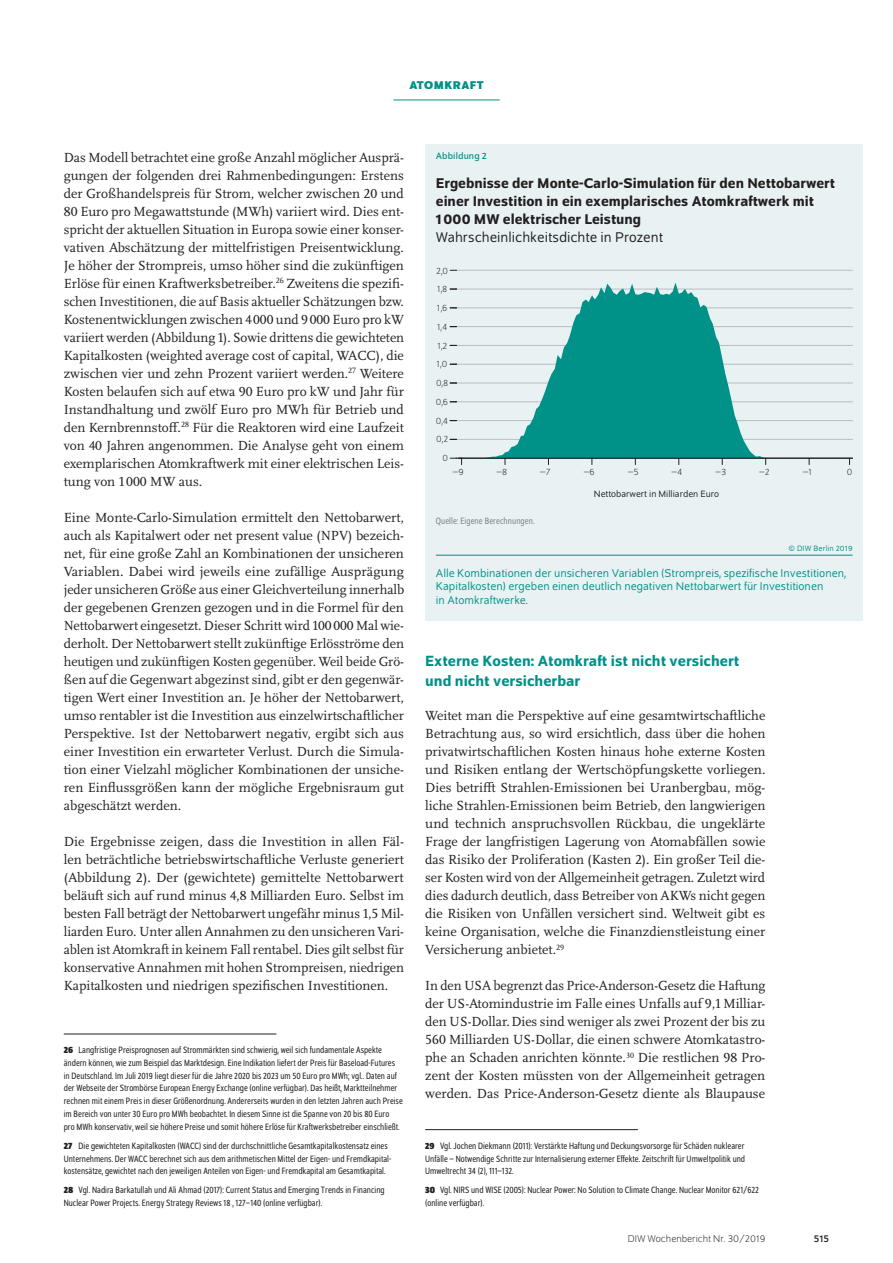
<style>
.page{position:relative;width:893px;height:1263px;background:#fff}
.page>*{position:absolute;margin:0;border:0;box-sizing:border-box;transform-origin:0 0}
.t1{font:500 15.75px/19.5px "Schumpeter";color:#009188}
.t2{font:500 15px/18px "Schumpeter";color:#231f20}
.t3{font:15px "Schumpeter Blond";color:#231f20}
.t4{font:13.8px/18px "Scala Pro";color:#231f20;text-align:justify}
.t5{font:12px/13.5px "Schumpeter Blond";color:#009188}
.t6{font:700 12px "Schumpeter";color:#009188}
.t7{font:300 10.5px "Schumpeter";color:#231f20}
.t8{font:10.5px "Schumpeter";color:#231f20}
.t9{font:semi-condensed 9.75px/12.8px "Schumpeter Blond";color:#231f20}
.t10{font:300 9.75px "Schumpeter";color:#231f20}
.t11{font:9.75px "Schumpeter Blond";color:#231f20}
.t12{font:semi-condensed 9.75px "Schumpeter Blond";letter-spacing:.01em;color:#808285}
.t13{font:9.75px "Schumpeter";letter-spacing:.01em;color:#009188}
.t14{font:8.25px "Schumpeter Blond";letter-spacing:.01em;color:#009188}
.s1{font-family:"Schumpeter";font-weight:700}
</style>
<div class="page">
<hr style="left:393px;top:100px;width:107px;height:1px;background:#009188">
<hr style="left:64px;top:1033px;width:212px;height:1px;background:#231f20">
<hr style="left:425px;top:1129px;width:213px;height:1px;background:#231f20">
<div style="left:425px;top:144px;width:438px;height:477px;background:#e9f2f2"></div>
<hr style="left:461px;top:458px;width:392px;height:1px;background:#231f20">
<hr style="left:456px;top:345px;width:397px;height:1px;background:#bcbdc0">
<hr style="left:456px;top:383px;width:397px;height:1px;background:#bcbdc0">
<hr style="left:456px;top:420px;width:397px;height:1px;background:#bcbdc0">
<hr style="left:456px;top:270px;width:397px;height:1px;background:#bcbdc0">
<hr style="left:456px;top:308px;width:397px;height:1px;background:#bcbdc0">
<hr style="left:456px;top:364px;width:397px;height:1px;background:#bcbdc0">
<hr style="left:456px;top:402px;width:397px;height:1px;background:#bcbdc0">
<hr style="left:456px;top:439px;width:397px;height:1px;background:#bcbdc0">
<hr style="left:456px;top:289px;width:397px;height:1px;background:#bcbdc0">
<hr style="left:456px;top:326px;width:397px;height:1px;background:#bcbdc0">
<svg style="left:462px;top:283px;width:372px;height:175px"></svg>
<svg style="left:450px;top:401px;width:7px;height:2px"></svg>
<svg style="left:450px;top:458px;width:12px;height:7px"></svg>
<hr style="left:436px;top:555px;width:417px;height:1px;background:#009188">
<p class="t6" style="left:409px;top:79px;width:17px">ATOMKRAFT</p>
<p class="t4" style="left:64px;top:148px;width:342px">Das Modell betrachtet eine große Anzahl möglicher Ausprä&shy;gungen der folgenden drei Rahmenbedingungen: Erstens der Großhandelspreis für Strom, welcher zwischen 20 und 80 Euro pro Megawattstunde (MWh) variiert wird. Dies ent&shy;spricht der aktuellen Situation in Europa sowie einer konser&shy;vativen Abschätzung der mittelfristigen Preisentwicklung.<br>Je höher der Strompreis, umso höher sind die zukünftigen Erlöse für einen Kraftwerksbetreiber.<sup>26</sup> Zweitens die spezifi&shy;schen Investitionen, die auf Basis aktueller Schätzungen bzw.<br>Kostenentwicklungen zwischen 4000 und 9000 Euro pro kW variiert werden (Abbildung 1). Sowie drittens die gewichteten Kapitalkosten (weighted average cost of capital, WACC), die zwischen vier und zehn Prozent variiert werden.<sup>27</sup> Weitere Kosten belaufen sich auf etwa 90 Euro pro kW und Jahr für Instandhaltung und zwölf Euro pro MWh für Betrieb und den Kernbrennstoff.<sup>28</sup> Für die Reaktoren wird eine Laufzeit von 40 Jahren angenommen. Die Analyse geht von einem exemplarischen Atomkraftwerk mit einer elektrischen Leis&shy;tung von 1 000 MW aus.</p>
<p class="t4" style="left:64px;top:508px;width:342px">Eine Monte-Carlo-Simulation ermittelt den Nettobarwert, auch als Kapitalwert oder net present value (NPV) bezeich&shy;net, für eine große Zahl an Kombinationen der unsicheren Variablen. Dabei wird jeweils eine zufällige Ausprägung jeder unsicheren Größe aus einer Gleichverteilung innerhalb der gegebenen Grenzen gezogen und in die Formel für den Nettobarwert eingesetzt. Dieser Schritt wird 100 000 Mal wie&shy;derholt. Der Nettobarwert stellt zukünftige Erlösströme den heutigen und zukünftigen Kosten gegenüber. Weil beide Grö&shy;ßen auf die Gegenwart abgezinst sind, gibt er den gegenwär&shy;tigen Wert einer Investition an. Je höher der Nettobarwert, umso rentabler ist die Investition aus einzelwirtschaftlicher Perspektive. Ist der Nettobarwert negativ, ergibt sich aus einer Investition ein erwarteter Verlust. Durch die Simula&shy;tion einer Vielzahl möglicher Kombinationen der unsiche&shy;ren Einflussgrößen kann der mögliche Ergebnisraum gut abgeschätzt werden.</p>
<p class="t4" style="left:64px;top:832px;width:342px">Die Ergebnisse zeigen, dass die Investition in allen Fäl&shy;len beträchtliche betriebswirtschaftliche Verluste generiert (Abbildung 2). Der (gewichtete) gemittelte Nettobarwert beläuft sich auf rund minus 4,8 Milliarden Euro. Selbst im besten Fall beträgt der Nettobarwert ungefähr minus 1,5 Mil&shy;liarden Euro. Unter allen Annahmen zu den unsicheren Vari&shy;ablen ist Atomkraft in keinem Fall rentabel. Dies gilt selbst für konservative Annahmen mit hohen Strompreisen, niedrigen Kapitalkosten und niedrigen spezifischen Investitionen.</p>
<p class="t9" style="left:64px;top:1044px;width:341px"><span class="s1">26</span> Langfristige Preisprognosen auf Strommärkten sind schwierig, weil sich fundamentale Aspekte ändern können, wie zum Beispiel das Marktdesign. Eine Indikation liefert der Preis für Baseload-Futures in Deutschland. Im Juli 2019 liegt dieser für die Jahre 2020 bis 2023 um 50 Euro pro MWh; vgl.. Daten auf der Webseite der Strombörse European Energy Exchange (online verfügbar). Das heißt, Marktteilnehmer rechnen mit einem Preis in dieser Größenordnung. Andererseits wurden in den letzten Jahren auch Preise im Bereich von unter 30 Euro pro MWh beobachtet. In diesem Sinne ist die Spanne von 20 bis 80 Euro<br>pro MWh konservativ, weil sie höhere Preise und somit höhere Erlöse für Kraftwerksbetreiber einschließt.</p>
<p class="t9" style="left:64px;top:1139px;width:328px"><span class="s1">27</span> Die gewichteten Kapitalkosten (WACC) sind der durchschnittliche Gesamtkapitalkostensatz eines<br>Unternehmens. Der WACC berechnet sich aus dem arithmetischen Mittel der Eigen- und Fremdkapital&shy;kostensätze, gewichtet nach den jeweiligen Anteilen von Eigen- und Fremdkapital am Gesamtkapital.</p>
<p class="t9" style="left:64px;top:1184px;width:322px"><span class="s1">28</span> Vgl. Nadira Barkatullah und Ali Ahmad (2017): Current Status and Emerging Trends in Financing<br>Nuclear Power Projects. Energy Strategy Reviews 18 , 127–140 (online verfügbar).</p>
<p class="t13" style="left:436px;top:151px;width:53px">Abbildung 2</p>
<p class="t2" style="left:436px;top:174px;width:401px">Ergebnisse der Monte-Carlo-Simulation für den Nettobarwert einer Investition in ein exemplarisches Atomkraftwerk mit<br>1000 MW elektrischer Leistung</p>
<p class="t3" style="left:436px;top:230px;width:229px">Wahrscheinlichkeitsdichte in Prozent</p>
<p class="t10" style="left:436px;top:266px;width:13px">2,0</p>
<p class="t10" style="left:437px;top:285px;width:12px">1,8</p>
<p class="t10" style="left:437px;top:303px;width:12px">1,6</p>
<p class="t10" style="left:437px;top:322px;width:12px">1,4</p>
<p class="t10" style="left:437px;top:341px;width:12px">1,2</p>
<p class="t10" style="left:437px;top:360px;width:12px">1,0</p>
<p class="t10" style="left:436px;top:378px;width:14px">0,8</p>
<p class="t10" style="left:436px;top:397px;width:14px">0,6</p>
<p class="t10" style="left:436px;top:416px;width:14px">0,4</p>
<p class="t10" style="left:436px;top:434px;width:13px">0,2</p>
<p class="t10" style="left:443px;top:453px;width:7px">0</p>
<p class="t10" style="left:453px;top:467px;width:12px">–9</p>
<p class="t10" style="left:496px;top:467px;width:12px">–8</p>
<p class="t10" style="left:540px;top:467px;width:12px">–7</p>
<p class="t10" style="left:584px;top:467px;width:12px">–6</p>
<p class="t10" style="left:628px;top:467px;width:12px">–5</p>
<p class="t10" style="left:672px;top:467px;width:12px">–4</p>
<p class="t10" style="left:715px;top:467px;width:12px">–3</p>
<p class="t10" style="left:759px;top:467px;width:12px">–2</p>
<p class="t10" style="left:803px;top:467px;width:10px">–1</p>
<p class="t10" style="left:847px;top:467px;width:7px">0</p>
<p class="t12" style="left:436px;top:516px;width:100px">Quelle: Eigene Berechnungen.</p>
<p class="t11" style="left:594px;top:489px;width:127px">Nettobarwert in Milliarden Euro</p>
<p class="t14" style="left:788px;top:544px;width:66px">© DIW Berlin 2019</p>
<p class="t5" style="left:436px;top:566px;width:412px">Alle Kombinationen der unsicheren Variablen (Strompreis, spezifische Investitionen,<br>Kapitalkosten) ergeben einen deutlich negativen Nettobarwert für Investitionen<br>in Atomkraftwerke.</p>
<p class="t1" style="left:425px;top:651px;width:316px">Externe Kosten: Atomkraft ist nicht versichert und nicht versicherbar</p>
<p class="t4" style="left:425px;top:706px;width:342px">Weitet man die Perspektive auf eine gesamtwirtschaftliche Betrachtung aus, so wird ersichtlich, dass über die hohen privatwirtschaftlichen Kosten hinaus hohe externe Kosten und Risiken entlang der Wertschöpfungskette vorliegen.<br>Dies betrifft Strahlen-Emissionen bei Uranbergbau, mög&shy;liche Strahlen-Emissionen beim Betrieb, den langwierigen und technich anspruchsvollen Rückbau, die ungeklärte Frage der langfristigen Lagerung von Atomabfällen sowie das Risiko der Proliferation (Kasten 2). Ein großer Teil die&shy;ser Kosten wird von der Allgemeinheit getragen. Zuletzt wird dies dadurch deutlich, dass Betreiber von AKWs nicht gegen die Risiken von Unfällen versichert sind. Weltweit gibt es keine Organisation, welche die Finanzdienstleistung einer Versicherung anbietet.<sup>29</sup></p>
<p class="t4" style="left:425px;top:976px;width:342px">In den USA begrenzt das Price-Anderson-Gesetz die Haftung der US-Atomindustrie im Falle eines Unfalls auf 9,1 Milliar&shy;den US-Dollar.Dies sind weniger als zwei Prozent der bis zu 560 Milliarden US-Dollar, die einen schwere Atomkatastro&shy;phe an Schaden anrichten könnte.<sup>30</sup> Die restlichen 98 Pro&shy;zent der Kosten müssten von der Allgemeinheit getragen werden. Das Price-Anderson-Gesetz diente als Blaupause</p>
<p class="t9" style="left:425px;top:1139px;width:321px;text-align:justify"><span class="s1">29</span> Vgl. Jochen Diekmann (2011): Verstärkte Haftung und Deckungsvorsorge für Schäden nuklearer Unfälle – Notwendige Schritte zur Internalisierung externer Effekte. Zeitschrift für Umweltpolitik und Umweltrecht 34 (2), 111–132.</p>
<p class="t9" style="left:425px;top:1184px;width:335px"><span class="s1">30</span> Vgl. NIRS und WISE (2005): Nuclear Power: No Solution to Climate Change. Nuclear Monitor 621/622 (online verfügbar).</p>
<p class="t7" style="left:628px;top:1234px;width:139px">DIW Wochenbericht Nr. 30/2019</p>
<p class="t8" style="left:814px;top:1233px;width:17px">515</p>
</div>
